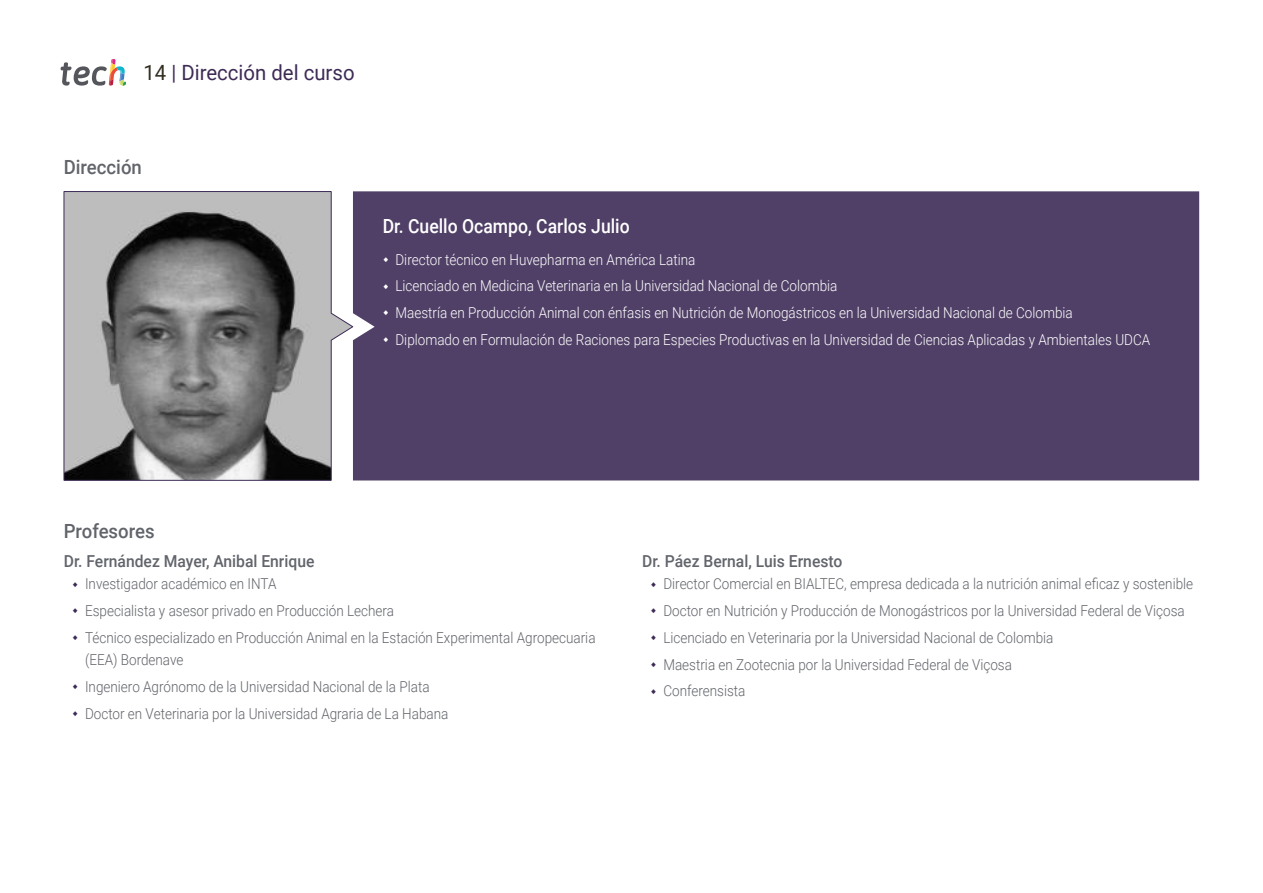
<style>
.page{position:relative;width:1263px;height:893px;background:#fff}
.page>*{position:absolute;margin:0;border:0;box-sizing:border-box;transform-origin:0 0}
.t1{font:21px "Roboto";color:#3d2b56}
.t2{font:500 19.5px "Roboto";color:#fff;scale:.9 1}
.t3{font:500 19.5px "Roboto";color:#61646a;scale:.95 1}
.t4{font:500 16.5px "Roboto";color:#61646a;scale:.95 1}
.t5{font:300 15px/26.7px "Roboto";color:#61646a;scale:.9 1}
.t6{font:300 15px/26.7px "Roboto";color:#fff;scale:.9 1}
.s1{color:#312e20}
</style>
<div class="page">
<svg style="left:61px;top:59px;width:65px;height:27px"></svg>
<div style="left:353px;top:191px;width:846px;height:289px;background:#504067"></div>
<svg style="left:64px;top:191px;width:289px;height:290px"></svg>
<svg style="left:384px;top:257px;width:4px;height:5px"></svg>
<svg style="left:384px;top:284px;width:4px;height:5px"></svg>
<svg style="left:384px;top:310px;width:4px;height:5px"></svg>
<svg style="left:384px;top:337px;width:4px;height:5px"></svg>
<h1 class="t1" style="left:144px;top:57px;width:213px"><span class="s1">14</span> | Dirección del curso</h1>
<h2 class="t3" style="left:64px;top:154px;width:84px">Dirección</h2>
<h2 class="t2" style="left:383px;top:212px;width:276px">Dr. Cuello Ocampo, Carlos Julio</h2>
<p class="t6" style="left:395px;top:245px;width:840px">Director técnico en Huvepharma en América Latina<br>Licenciado en Medicina Veterinaria en la Universidad Nacional de Colombia<br>Maestría en Producción Animal con énfasis en Nutrición de Monogástricos en la Universidad Nacional de Colombia<br>Diplomado en Formulación de Raciones para Especies Productivas en la Universidad de Ciencias Aplicadas y Ambientales UDCA</p>
<h2 class="t3" style="left:64px;top:517px;width:97px">Profesores</h2>
<p class="t4" style="left:64px;top:550px;width:265px">Dr. Fernández Mayer, Anibal Enrique</p>
<p class="t5" style="left:85px;top:570px;width:569px">Investigador académico en INTA<br>Especialista y asesor privado en Producción Lechera<br>Técnico especializado en Producción Animal en la Estación Experimental Agropecuaria</p>
<p class="t5" style="left:85px;top:646px;width:405px">(EEA) Bordenave<br>Ingeniero Agrónomo de la Universidad Nacional de la Plata<br>Doctor en Veterinaria por la Universidad Agraria de La Habana</p>
<p class="t4" style="left:642px;top:550px;width:212px">Dr. Páez Bernal, Luis Ernesto</p>
<p class="t5" style="left:663px;top:570px;width:590px">Director Comercial en BIALTEC, empresa dedicada a la nutrición animal eficaz y sostenible Doctor en Nutrición y Producción de Monogástricos por la Universidad Federal de Viçosa Licenciado en Veterinaria por la Universidad Nacional de Colombia<br>Maestria en Zootecnia por la Universidad Federal de Viçosa<br>Conferensista</p>
</div>
